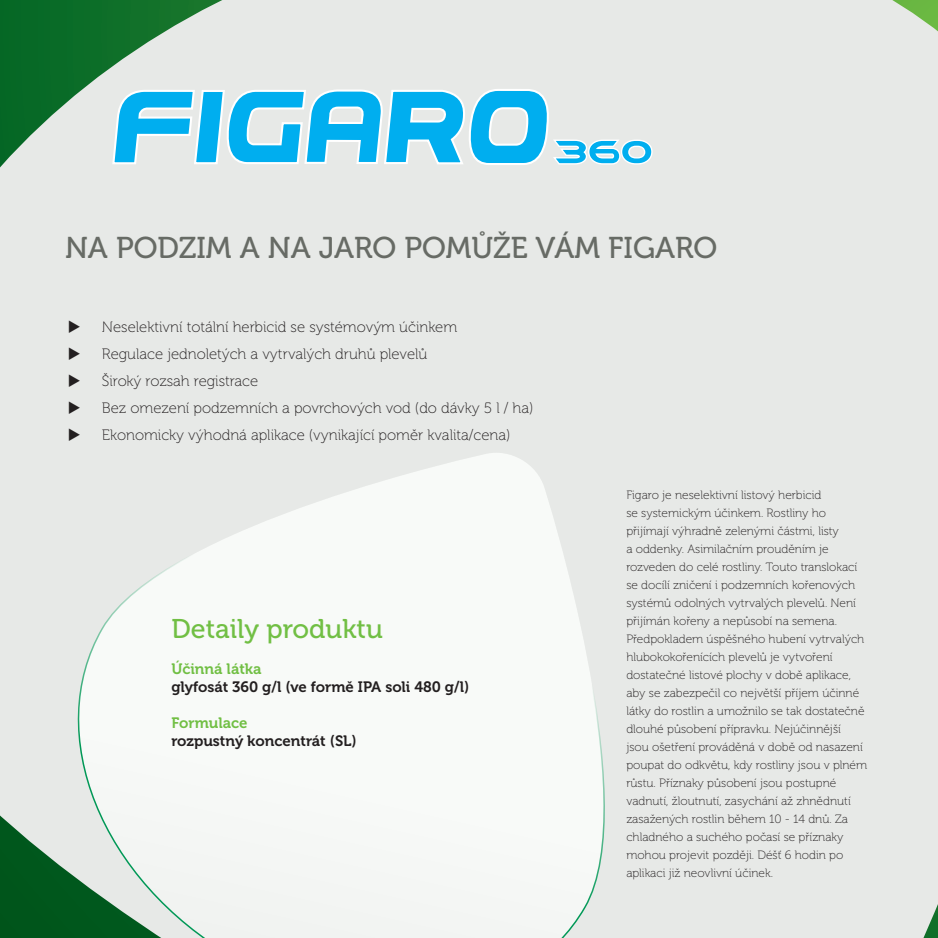
<style>
.page{position:relative;width:938px;height:938px;background:#e7e9e7}
.page>*{position:absolute;margin:0;border:0;box-sizing:border-box;transform-origin:0 0}
.t1{font:30px "Museo 500";color:#676b65}
.t2{font:27px "Museo 500";color:#71bf44}
.t3{font:15px "Museo 100";color:#231f20}
.t4{font:15px "Museo 700";color:#231f20}
.t5{font:15px "Museo 700";color:#71bf44}
.t6{font:12px/18px "Museo 100";color:#231f20}
</style>
<div class="page">
<svg style="left:42px;top:448px;width:605px;height:490px"></svg>
<svg style="left:112px;top:89px;width:541px;height:76px;background:#7ed0ed"></svg>
<p class="t1" style="left:65px;top:231px;width:654px">NA PODZIM A NA JARO POMŮŽE VÁM FIGARO</p>
<p class="t3" style="left:68px;top:319px;width:391px">◆ Neselektivní totální herbicid se systémovým účinkem</p>
<p class="t3" style="left:68px;top:346px;width:361px">◆ Regulace jednoletých a vytrvalých druhů plevelů</p>
<p class="t3" style="left:68px;top:373px;width:192px">◆ Široký rozsah registrace</p>
<p class="t3" style="left:68px;top:400px;width:467px">◆ Bez omezení podzemních a povrchových vod (do dávky 5 l / ha)</p>
<p class="t3" style="left:68px;top:427px;width:444px">◆ Ekonomicky výhodná aplikace (vynikající poměr kvalita/cena)</p>
<p class="t2" style="left:171px;top:614px;width:213px">Detaily produktu</p>
<p class="t5" style="left:171px;top:660px;width:92px">Účinná látka</p>
<p class="t4" style="left:171px;top:678px;width:299px">glyfosát 360 g/l (ve formě IPA soli 480 g/l)</p>
<p class="t5" style="left:171px;top:714px;width:78px">Formulace</p>
<p class="t4" style="left:171px;top:732px;width:187px">rozpustný koncentrát (SL)</p>
<p class="t6" style="left:626px;top:486px;width:242px">Figaro je neselektivní listový herbicid<br>se systemickým účinkem. Rostliny ho přijímají výhradně zelenými částmi, listy<br>a oddenky. Asimilačním prouděním je rozveden do celé rostliny. Touto translokací se docílí zničení i podzemních kořenových systémů odolných vytrvalých plevelů. Není přijímán kořeny a nepůsobí na semena.<br>Předpokladem úspěšného hubení vytrvalých hlubokokořenících plevelů je vytvoření dostatečné listové plochy v době aplikace, aby se zabezpečil co největší příjem účinné látky do rostlin a umožnilo se tak dostatečně dlouhé působení přípravku. Nejúčinnější<br>jsou ošetření prováděná v době od nasazení poupat do odkvětu, kdy rostliny jsou v plném růstu. Příznaky působení jsou postupné vadnutí, žloutnutí, zasychání až zhnědnutí zasažených rostlin během 10 - 14 dnů. Za chladného a suchého počasí se příznaky mohou projevit později. Déšť 6 hodin po aplikaci již neovlivní účinek.</p>
</div>
